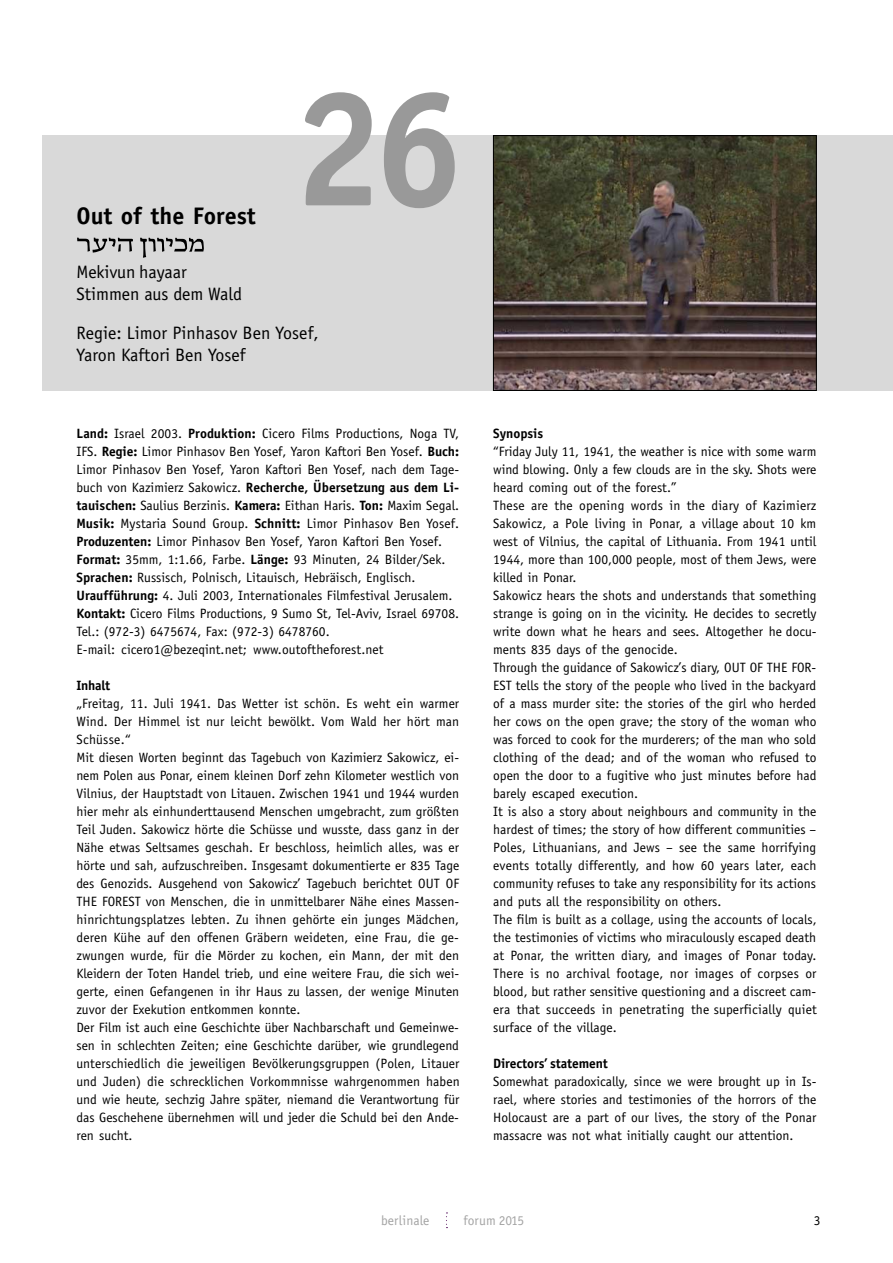
<style>
.page{position:relative;width:893px;height:1263px;background:#fff}
.page>*{position:absolute;margin:0;border:0;box-sizing:border-box;transform-origin:0 0}
.t1{font:700 165px "Officina Sans";color:#999}
.t2{font:700 24px "Officina Sans";color:#000}
.t3{font:18px/21.6px "Officina Sans";color:#000}
.t4{font:13.5px/18px "Officina Sans";color:#000}
.t5{font:700 13.5px "Officina Sans";letter-spacing:-.005em;color:#000}
.t6{font:13.5px "Officina Sans Book ITC";color:#a4a4a4}
.t7{font:13.5px "Officina Sans Book ITC";color:#000}
.s1{font-weight:700}
</style>
<div class="page">
<div style="left:43px;top:135px;width:849px;height:256px;background:#d9d9d9"></div>
<img style="left:495px;top:137px;width:319px;height:252px">
<div style="left:493px;top:135px;width:323px;height:256px;border:1px solid #000"></div>
<svg style="left:77px;top:238px;width:56px;height:15px"></svg>
<svg style="left:140px;top:238px;width:64px;height:20px"></svg>
<h2 class="t2" style="left:76px;top:201px;width:181px">Out of the Forest</h2>
<h1 class="t1" style="left:292px;top:46px;width:174px">26</h1>
<h3 class="t3" style="left:76px;top:261px;width:167px">Mekivun hayaar<br>Stimmen aus dem Wald</h3>
<h3 class="t3" style="left:76px;top:322px;width:244px">Regie: Limor Pinhasov Ben Yosef,<br>Yaron Kaftori Ben Yosef</h3>
<p class="t4" style="left:76px;top:425px;width:384px"><span class="s1">Land:</span> Israel 2003. <span class="s1">Produktion:</span> Cicero Films Productions, Noga TV, IFS. <span class="s1">Regie:</span> Limor Pinhasov Ben Yosef, Yaron Kaftori Ben Yosef. <span class="s1">Buch:<br></span>Limor Pinhasov Ben Yosef, Yaron Kaftori Ben Yosef, nach dem Tage&shy;buch von Kazimierz Sakowicz. <span class="s1">Recherche, Übersetzung aus dem Li&shy;tauischen:</span> Saulius Berzinis. <span class="s1">Kamera:</span> Eithan Haris. <span class="s1">Ton:</span> Maxim Segal.<br><span class="s1">Musik:</span> Mystaria Sound Group. <span class="s1">Schnitt:</span> Limor Pinhasov Ben Yosef.<br><span class="s1">Produzenten:</span> Limor Pinhasov Ben Yosef, Yaron Kaftori Ben Yosef.<br><span class="s1">Format:</span> 35mm, 1:1.66, Farbe. <span class="s1">Länge:</span> 93 Minuten, 24 Bilder/Sek.<br><span class="s1">Sprachen:</span> Russisch, Polnisch, Litauisch, Hebräisch, Englisch.<br><span class="s1">Uraufführung:</span> 4. Juli 2003, Internationales Filmfestival Jerusalem.<br><span class="s1">Kontakt:</span> Cicero Films Productions, 9 Sumo St, Tel-Aviv, Israel 69708.<br>Tel.: (972-3) 6475674, Fax: (972-3) 6478760.<br>E-mail: cicero1@bezeqint.net; www.outoftheforest.net</p>
<p class="t5" style="left:76px;top:677px;width:35px">Inhalt</p>
<p class="t4" style="left:76px;top:695px;width:385px">„Freitag, 11. Juli 1941. Das Wetter ist schön. Es weht ein warmer Wind. Der Himmel ist nur leicht bewölkt. Vom Wald her hört man Schüsse.“<br>Mit diesen Worten beginnt das Tagebuch von Kazimierz Sakowicz, ei&shy;nem Polen aus Ponar, einem kleinen Dorf zehn Kilometer westlich von Vilnius, der Hauptstadt von Litauen. Zwischen 1941 und 1944 wurden hier mehr als einhunderttausend Menschen umgebracht, zum größten Teil Juden. Sakowicz hörte die Schüsse und wusste, dass ganz in der Nähe etwas Seltsames geschah. Er beschloss, heimlich alles, was er hörte und sah, aufzuschreiben. Insgesamt dokumentierte er 835 Tage des Genozids. Ausgehend von Sakowicz’ Tagebuch berichtet OUT OF THE FOREST von Menschen, die in unmittelbarer Nähe eines Massen&shy;hinrichtungsplatzes lebten. Zu ihnen gehörte ein junges Mädchen, deren Kühe auf den offenen Gräbern weideten, eine Frau, die ge&shy;zwungen wurde, für die Mörder zu kochen, ein Mann, der mit den Kleidern der Toten Handel trieb, und eine weitere Frau, die sich wei&shy;gerte, einen Gefangenen in ihr Haus zu lassen, der wenige Minuten zuvor der Exekution entkommen konnte.<br>Der Film ist auch eine Geschichte über Nachbarschaft und Gemeinwe&shy;sen in schlechten Zeiten; eine Geschichte darüber, wie grundlegend unterschiedlich die jeweiligen Bevölkerungsgruppen (Polen, Litauer und Juden) die schrecklichen Vorkommnisse wahrgenommen haben und wie heute, sechzig Jahre später, niemand die Verantwortung für das Geschehene übernehmen will und jeder die Schuld bei den Ande&shy;ren sucht.</p>
<p class="t5" style="left:493px;top:425px;width:52px">Synopsis</p>
<p class="t4" style="left:493px;top:443px;width:325px">“Friday July 11, 1941, the weather is nice with some warm wind blowing. Only a few clouds are in the sky. Shots were heard coming out of the forest.”<br>These are the opening words in the diary of Kazimierz Sakowicz, a Pole living in Ponar, a village about 10 km west of Vilnius, the capital of Lithuania. From 1941 until 1944, more than 100,000 people, most of them Jews, were killed in Ponar.<br>Sakowicz hears the shots and understands that something strange is going on in the vicinity. He decides to secretly write down what he hears and sees. Altogether he docu&shy;ments 835 days of the genocide.<br>Through the guidance of Sakowicz’s diary, OUT OF THE FOR-EST tells the story of the people who lived in the backyard of a mass murder site: the stories of the girl who herded her cows on the open grave; the story of the woman who was forced to cook for the murderers; of the man who sold clothing of the dead; and of the woman who refused to open the door to a fugitive who just minutes before had barely escaped execution.<br>It is also a story about neighbours and community in the hardest of times; the story of how different communities – Poles, Lithuanians, and Jews – see the same horrifying events totally differently, and how 60 years later, each community refuses to take any responsibility for its actions and puts all the responsibility on others.<br>The film is built as a collage, using the accounts of locals, the testimonies of victims who miraculously escaped death at Ponar, the written diary, and images of Ponar today.<br>There is no archival footage, nor images of corpses or blood, but rather sensitive questioning and a discreet cam&shy;era that succeeds in penetrating the superficially quiet surface of the village.</p>
<p class="t5" style="left:493px;top:1055px;width:116px">Directors’ statement</p>
<p class="t4" style="left:493px;top:1072px;width:325px;text-align:justify">Somewhat paradoxically, since we were brought up in Is&shy;rael, where stories and testimonies of the horrors of the Holocaust are a part of our lives, the story of the Ponar massacre was not what initially caught our attention.</p>
<p class="t6" style="left:381px;top:1213px;width:50px">berlinale</p>
<p class="t6" style="left:463px;top:1213px;width:62px">forum 2015</p>
<p class="t7" style="left:814px;top:1213px;width:8px">3</p>
</div>
